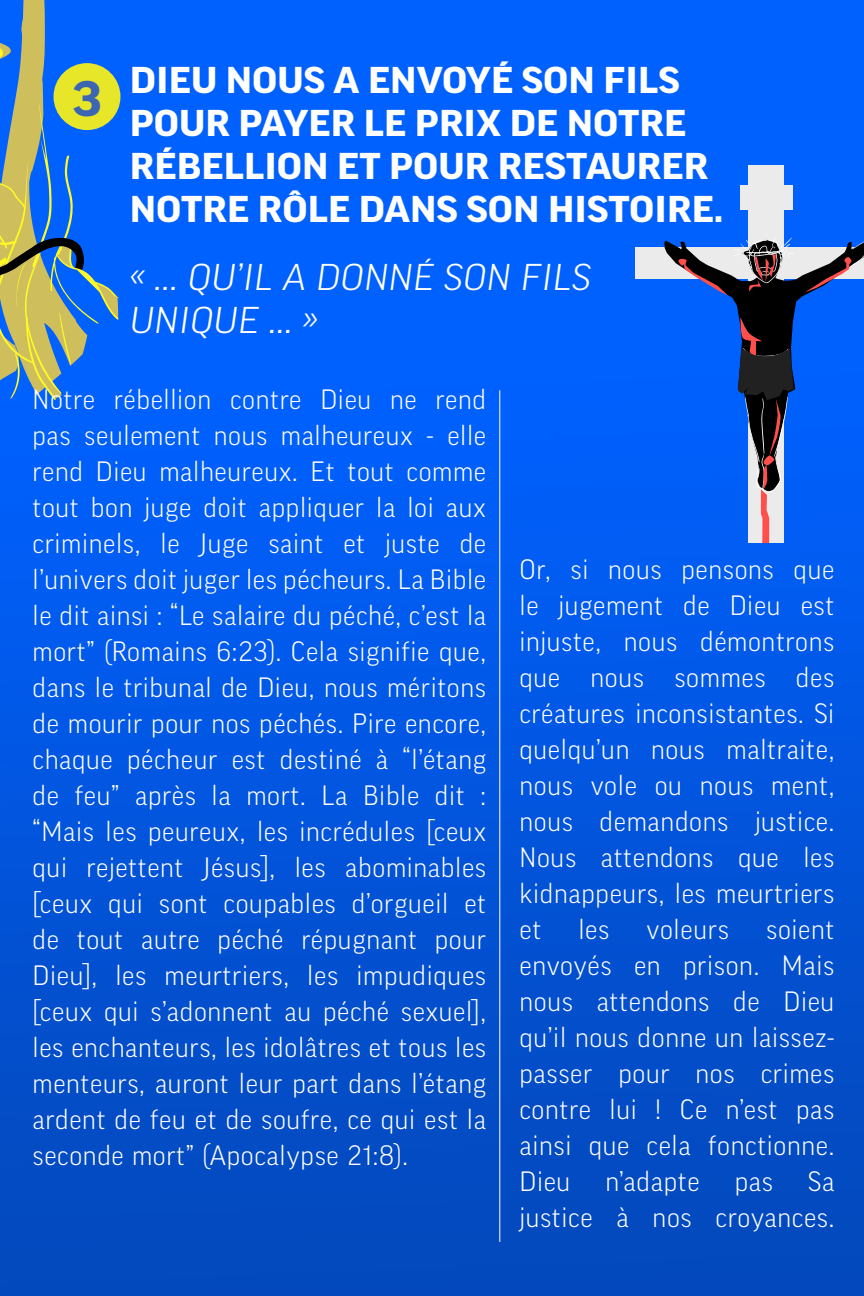
<style>
.page{position:relative;width:864px;height:1296px;background:#fff}
.page>*{position:absolute;margin:0;border:0;box-sizing:border-box;transform-origin:0 0}
.t1{font:700 expanded 48px "Good Pro";color:#3c66b1}
.t2{font:700 expanded 36px/43.2px "Good Pro";color:#fff}
.t3{font:italic 300 36px/43.2px "Good Pro";letter-spacing:.01em;color:#fff;scale:1.1 1}
.t4{font:300 27px/36px "Good Pro";letter-spacing:.025em;color:#fff;text-align:justify}
</style>
<div class="page">
<img style="left:0;top:0;width:864px;height:1296px">
<hr style="left:499px;top:390px;width:1px;height:852px;background:#fff">
<svg style="left:0;top:0;width:119px;height:417px;background:#568ab3"></svg>
<div style="left:749px;top:165px;width:35px;height:378px;background:#ebebeb"></div>
<div style="left:636px;top:248px;width:228px;height:31px;background:#ebebeb"></div>
<div style="left:740px;top:185px;width:53px;height:25px;background:#ebebeb"></div>
<svg style="left:664px;top:240px;width:200px;height:252px;background:#045dee"></svg>
<svg style="left:805px;top:240px;width:59px;height:52px"></svg>
<svg style="left:678px;top:237px;width:116px;height:59px"></svg>
<svg style="left:737px;top:317px;width:57px;height:228px"></svg>
<p class="t1" style="left:72px;top:72px;width:31px">3</p>
<p class="t2" style="left:130px;top:58px;width:595px">DIEU NOUS A ENVOYÉ SON FILS<br>POUR PAYER LE PRIX DE NOTRE<br>RÉBELLION ET POUR RESTAURER<br>NOTRE RÔLE DANS SON HISTOIRE.</p>
<p class="t3" style="left:130px;top:256px;width:421px">« ... QU’IL A DONNÉ SON FILS<br>UNIQUE ... »</p>
<p class="t4" style="left:33px;top:382px;width:455px">Notre rébellion contre Dieu ne rend pas seulement nous malheureux - elle rend Dieu malheureux. Et tout comme tout bon juge doit appliquer la loi aux criminels, le Juge saint et juste de l’univers doit juger les pécheurs. La Bible le dit ainsi : “Le salaire du péché, c’est la mort” (Romains 6:23). Cela signifie que, dans le tribunal de Dieu, nous méritons de mourir pour nos péchés. Pire encore, chaque pécheur est destiné à “l’étang de feu” après la mort. La Bible dit : “Mais les peureux, les incrédules [ceux qui rejettent Jésus], les abominables [ceux qui sont coupables d’orgueil et de tout autre péché répugnant pour Dieu], les meurtriers, les impudiques [ceux qui s’adonnent au péché sexuel], les enchanteurs, les idolâtres et tous les menteurs, auront leur part dans l’étang ardent de feu et de soufre, ce qui est la seconde mort” (Apocalypse 21:8).</p>
<p class="t4" style="left:519px;top:552px;width:316px">Or, si nous pensons que le jugement de Dieu est injuste, nous démontrons que nous sommes des créatures inconsistantes. Si quelqu’un nous maltraite, nous vole ou nous ment, nous demandons justice.<br>Nous attendons que les kidnappeurs, les meurtriers et</p>
<p class="t4" style="left:578px;top:912px;width:32px">les</p>
<p class="t4" style="left:647px;top:912px;width:84px">voleurs</p>
<p class="t4" style="left:519px;top:912px;width:316px;text-indent:247px">soient envoyés en prison. Mais nous attendons de Dieu qu’il nous donne un laissez&shy;passer pour nos crimes contre lui ! Ce n’est pas ainsi que cela fonctionne.<br>Dieu</p>
<p class="t4" style="left:606px;top:1164px;width:96px">n’adapte</p>
<p class="t4" style="left:735px;top:1164px;width:40px">pas</p>
<p class="t4" style="left:519px;top:1164px;width:316px;text-align:right">Sa<br>justice à nos croyances.</p>
</div>
